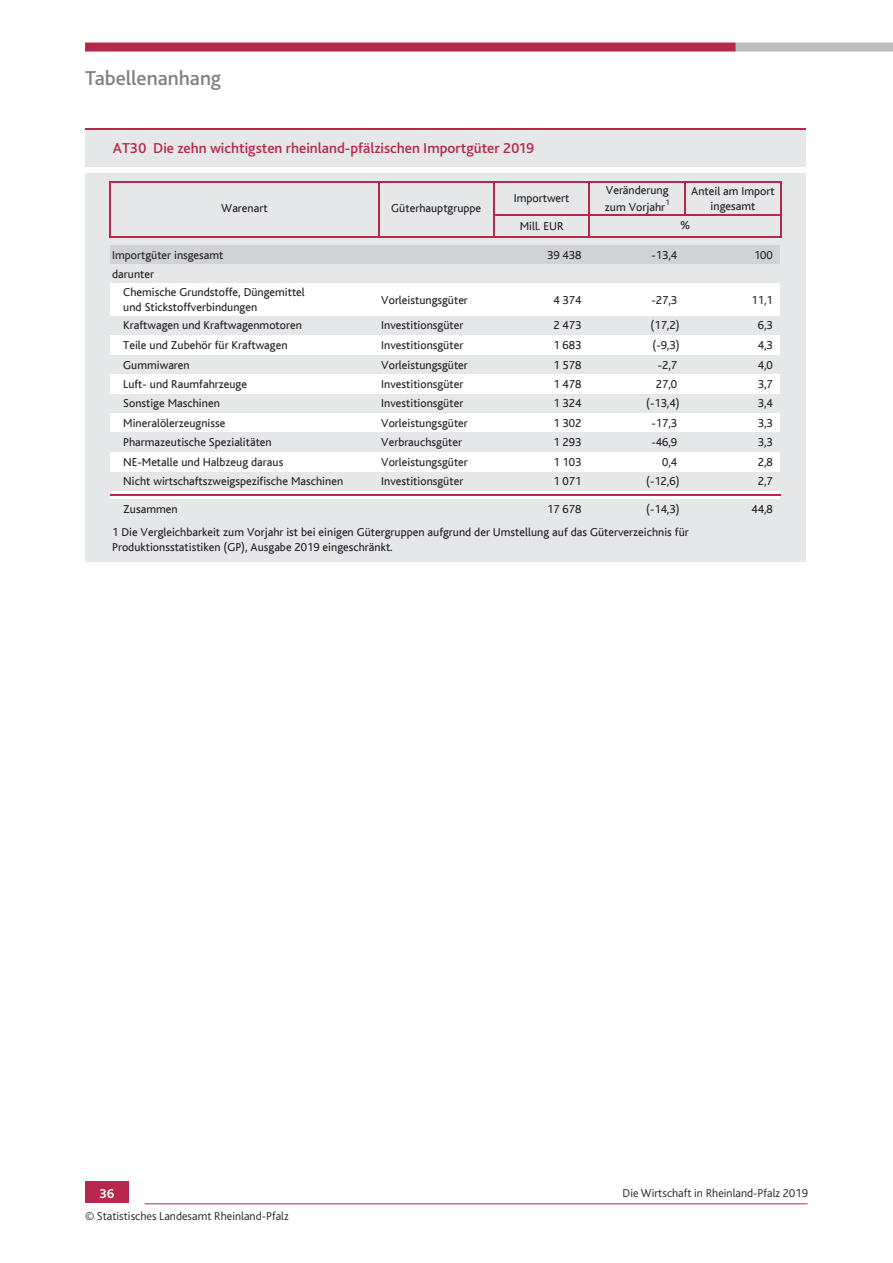
<style>
.page{position:relative;width:893px;height:1263px;background:#fff}
.page>*{position:absolute;margin:0;border:0;box-sizing:border-box;transform-origin:0 0}
.t1{font:500 21px "Bliss 2";letter-spacing:-.005em;color:#808285}
.t2{font:500 15px "Bliss 2";color:#b6274b}
.t3{font:700 13.5px "Bliss 2";color:#fff}
.t4{font:12px/14.5px "Bliss";color:#231f20}
.t5{font:300 12px "Bliss 2";color:#231f20}
.t6{font:7.95px "Bliss";color:#231f20}
</style>
<div class="page">
<div style="left:85px;top:130px;width:721px;height:38px;background:#e6e7e9"></div>
<div style="left:85px;top:167px;width:721px;height:6px;background:#fff"></div>
<div style="left:85px;top:173px;width:721px;height:73px;background:#e6e7e9"></div>
<div style="left:85px;top:246px;width:25px;height:18px;background:#e6e7e9"></div>
<div style="left:110px;top:246px;width:671px;height:18px;background:#d1d2d4"></div>
<div style="left:781px;top:246px;width:25px;height:18px;background:#e6e7e9"></div>
<div style="left:85px;top:264px;width:721px;height:20px;background:#e6e7e9"></div>
<div style="left:85px;top:284px;width:25px;height:32px;background:#e6e7e9"></div>
<div style="left:781px;top:284px;width:25px;height:32px;background:#e6e7e9"></div>
<div style="left:85px;top:316px;width:721px;height:19px;background:#e6e7e9"></div>
<div style="left:85px;top:335px;width:25px;height:20px;background:#e6e7e9"></div>
<div style="left:781px;top:335px;width:25px;height:20px;background:#e6e7e9"></div>
<div style="left:85px;top:355px;width:721px;height:20px;background:#e6e7e9"></div>
<div style="left:85px;top:374px;width:25px;height:20px;background:#e6e7e9"></div>
<div style="left:110px;top:374px;width:671px;height:20px;background:#fff"></div>
<div style="left:781px;top:374px;width:25px;height:20px;background:#e6e7e9"></div>
<div style="left:85px;top:394px;width:721px;height:19px;background:#e6e7e9"></div>
<div style="left:85px;top:413px;width:25px;height:20px;background:#e6e7e9"></div>
<div style="left:781px;top:413px;width:25px;height:20px;background:#e6e7e9"></div>
<div style="left:85px;top:433px;width:721px;height:19px;background:#e6e7e9"></div>
<div style="left:85px;top:452px;width:25px;height:20px;background:#e6e7e9"></div>
<div style="left:781px;top:452px;width:25px;height:20px;background:#e6e7e9"></div>
<div style="left:85px;top:472px;width:721px;height:19px;background:#e6e7e9"></div>
<div style="left:85px;top:491px;width:25px;height:9px;background:#e6e7e9"></div>
<svg style="left:110px;top:491px;width:671px;height:9px"></svg>
<div style="left:781px;top:491px;width:25px;height:9px;background:#e6e7e9"></div>
<div style="left:85px;top:500px;width:721px;height:62px;background:#e6e7e9"></div>
<hr style="left:109px;top:181px;width:2px;height:57px;background:#b6274b">
<hr style="left:378px;top:183px;width:2px;height:55px;background:#b6274b">
<hr style="left:493px;top:183px;width:1px;height:55px;background:#b6274b">
<hr style="left:589px;top:183px;width:1px;height:55px;background:#b6274b">
<hr style="left:684px;top:183px;width:2px;height:33px;background:#b6274b">
<hr style="left:780px;top:183px;width:1px;height:55px;background:#b6274b">
<hr style="left:85px;top:128px;width:721px;height:2px;background:#b6274b">
<hr style="left:111px;top:181px;width:670px;height:2px;background:#b6274b">
<hr style="left:494px;top:215px;width:287px;height:1px;background:#b6274b">
<hr style="left:111px;top:236px;width:670px;height:2px;background:#b6274b">
<hr style="left:110px;top:495px;width:671px;height:1px;background:#b6274b">
<hr style="left:145px;top:1203px;width:663px;height:1px;background:#b6274b">
<div style="left:85px;top:1181px;width:44px;height:22px;background:#b6274b"></div>
<div style="left:736px;top:43px;width:157px;height:9px;background:#bcbdc0"></div>
<div style="left:85px;top:43px;width:651px;height:9px;background:#b6274b"></div>
<h1 class="t1" style="left:85px;top:65px;width:138px">Tabellenanhang</h1>
<p class="t2" style="left:113px;top:138px;width:423px">AT30 Die zehn wichtigsten rheinland-pfälzischen Importgüter 2019</p>
<p class="t4" style="left:221px;top:201px;width:48px">Warenart</p>
<p class="t4" style="left:391px;top:201px;width:91px">Güterhauptgruppe</p>
<p class="t4" style="left:514px;top:191px;width:57px">Importwert</p>
<p class="t4" style="left:605px;top:181px;width:65px;line-height:17.2px">Veränderung zum Vorjahr</p>
<p class="t6" style="left:665px;top:198px;width:6px">1</p>
<p class="t4" style="left:520px;top:219px;width:45px">Mill. EUR</p>
<p class="t4" style="left:691px;top:184px;width:85px;text-align:center">Anteil am Import ingesamt</p>
<p class="t4" style="left:680px;top:218px;width:12px">%</p>
<p class="t4" style="left:112px;top:248px;width:113px">Importgüter insgesamt</p>
<p class="t4" style="left:547px;top:248px;width:36px">39 438</p>
<p class="t4" style="left:651px;top:248px;width:27px">-13,4</p>
<p class="t4" style="left:754px;top:248px;width:20px">100</p>
<p class="t4" style="left:123px;top:265px;width:183px;line-height:18.6px;text-indent:-11px">darunter<br>Chemische Grundstoffe, Düngemittel</p>
<p class="t4" style="left:123px;top:300px;width:135px">und Stickstoffverbindungen</p>
<p class="t4" style="left:381px;top:293px;width:88px">Vorleistungsgüter</p>
<p class="t4" style="left:553px;top:293px;width:30px">4 374</p>
<p class="t4" style="left:651px;top:293px;width:27px">-27,3</p>
<p class="t4" style="left:751px;top:293px;width:23px">11,1</p>
<p class="t4" style="left:123px;top:318px;width:180px">Kraftwagen und Kraftwagenmotoren</p>
<p class="t4" style="left:381px;top:318px;width:84px">Investitionsgüter</p>
<p class="t4" style="left:553px;top:318px;width:30px">2 473</p>
<p class="t4" style="left:650px;top:318px;width:31px">(17,2)</p>
<p class="t4" style="left:758px;top:318px;width:17px">6,3</p>
<p class="t4" style="left:123px;top:338px;width:166px">Teile und Zubehör für Kraftwagen</p>
<p class="t4" style="left:381px;top:338px;width:84px">Investitionsgüter</p>
<p class="t4" style="left:553px;top:338px;width:30px">1 683</p>
<p class="t4" style="left:652px;top:338px;width:29px">(-9,3)</p>
<p class="t4" style="left:758px;top:338px;width:17px">4,3</p>
<p class="t4" style="left:123px;top:357px;width:68px">Gummiwaren</p>
<p class="t4" style="left:381px;top:357px;width:88px">Vorleistungsgüter</p>
<p class="t4" style="left:553px;top:357px;width:30px">1 578</p>
<p class="t4" style="left:658px;top:357px;width:21px">-2,7</p>
<p class="t4" style="left:758px;top:357px;width:17px">4,0</p>
<p class="t4" style="left:123px;top:377px;width:125px">Luft- und Raumfahrzeuge</p>
<p class="t4" style="left:381px;top:377px;width:84px">Investitionsgüter</p>
<p class="t4" style="left:553px;top:377px;width:30px">1 478</p>
<p class="t4" style="left:656px;top:377px;width:23px">27,0</p>
<p class="t4" style="left:758px;top:377px;width:17px">3,7</p>
<p class="t4" style="left:123px;top:396px;width:98px">Sonstige Maschinen</p>
<p class="t4" style="left:381px;top:396px;width:84px">Investitionsgüter</p>
<p class="t4" style="left:553px;top:396px;width:30px">1 324</p>
<p class="t4" style="left:646px;top:396px;width:35px">(-13,4)</p>
<p class="t4" style="left:758px;top:396px;width:17px">3,4</p>
<p class="t4" style="left:123px;top:416px;width:104px">Mineralölerzeugnisse</p>
<p class="t4" style="left:381px;top:416px;width:88px">Vorleistungsgüter</p>
<p class="t4" style="left:553px;top:416px;width:30px">1 302</p>
<p class="t4" style="left:651px;top:416px;width:27px">-17,3</p>
<p class="t4" style="left:758px;top:416px;width:17px">3,3</p>
<p class="t4" style="left:123px;top:435px;width:150px">Pharmazeutische Spezialitäten</p>
<p class="t4" style="left:381px;top:435px;width:82px">Verbrauchsgüter</p>
<p class="t4" style="left:553px;top:435px;width:30px">1 293</p>
<p class="t4" style="left:651px;top:435px;width:27px">-46,9</p>
<p class="t4" style="left:758px;top:435px;width:17px">3,3</p>
<p class="t4" style="left:123px;top:454px;width:162px">NE-Metalle und Halbzeug daraus</p>
<p class="t4" style="left:381px;top:454px;width:88px">Vorleistungsgüter</p>
<p class="t4" style="left:553px;top:454px;width:30px">1 103</p>
<p class="t4" style="left:662px;top:454px;width:17px">0,4</p>
<p class="t4" style="left:758px;top:454px;width:17px">2,8</p>
<p class="t4" style="left:123px;top:474px;width:221px">Nicht wirtschaftszweigspezifische Maschinen</p>
<p class="t4" style="left:381px;top:474px;width:84px">Investitionsgüter</p>
<p class="t4" style="left:553px;top:474px;width:30px">1 071</p>
<p class="t4" style="left:646px;top:474px;width:35px">(-12,6)</p>
<p class="t4" style="left:758px;top:474px;width:17px">2,7</p>
<p class="t4" style="left:123px;top:502px;width:56px">Zusammen</p>
<p class="t4" style="left:547px;top:502px;width:36px">17 678</p>
<p class="t4" style="left:646px;top:502px;width:35px">(-14,3)</p>
<p class="t4" style="left:751px;top:502px;width:23px">44,8</p>
<p class="t4" style="left:112px;top:525px;width:578px">1 Die Vergleichbarkeit zum Vorjahr ist bei einigen Gütergruppen aufgrund der Umstellung auf das Güterverzeichnis für<br>Produktionsstatistiken (GP), Ausgabe 2019 eingeschränkt.</p>
<p class="t3" style="left:99px;top:1185px;width:17px">36</p>
<p class="t5" style="left:85px;top:1209px;width:205px">© Statistisches Landesamt Rheinland-Pfalz</p>
<p class="t5" style="left:623px;top:1185px;width:187px">Die Wirtschaft in Rheinland-Pfalz 2019</p>
</div>
